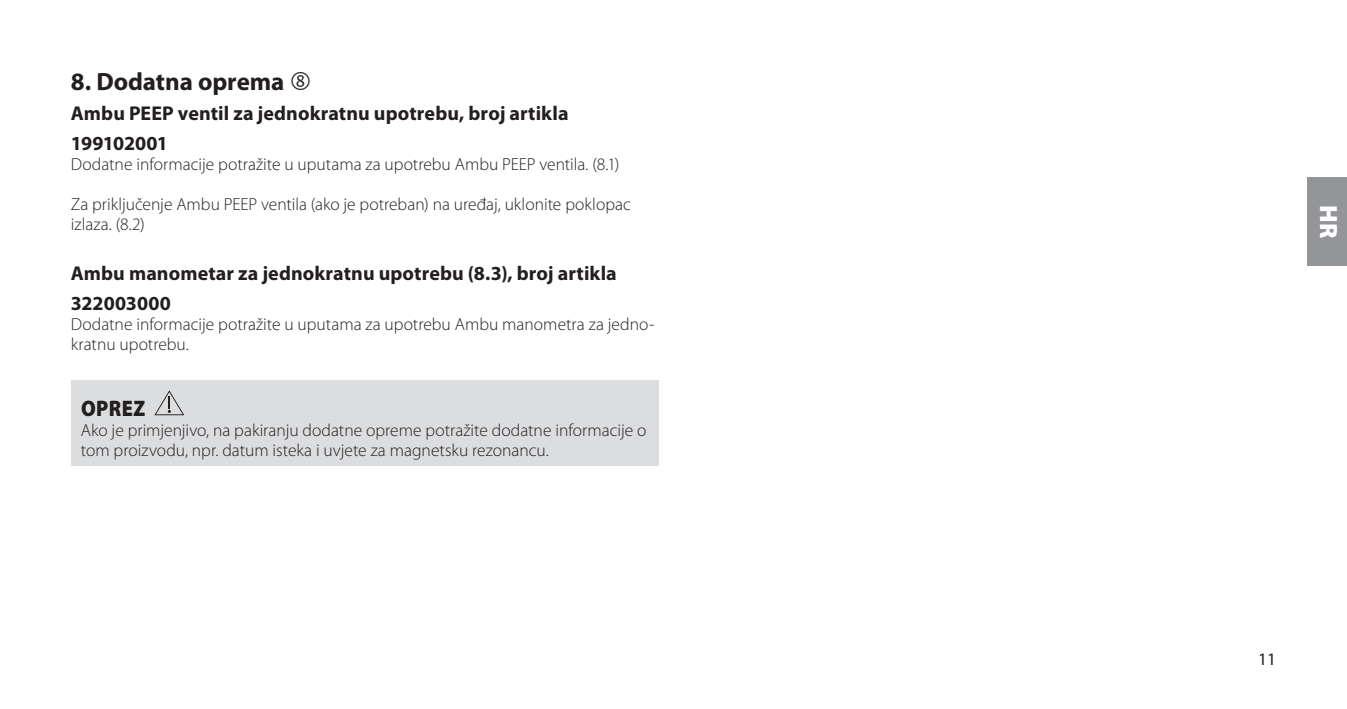
<style>
.page{position:relative;width:1347px;height:709px;background:#fff}
.page>*{position:absolute;margin:0;border:0;box-sizing:border-box;transform-origin:0 0}
.t1{font:700 25px "Myriad Pro";letter-spacing:-.005em;color:#231f20}
.t2{font:900 25px "Myriad Pro";color:#fff}
.t3{font:900 22.5px "Myriad Pro";letter-spacing:.02em;color:#231f20;scale:.9 1}
.t4{font:700 20px/30px "Myriad Pro";letter-spacing:.005em;color:#231f20}
.t5{font:300 17.5px/20px "Myriad Pro";color:#231f20}
.t6{font:17.5px "Myriad Pro";color:#231f20}
</style>
<div class="page">
<div style="left:1307px;top:177px;width:39px;height:89px;background:#939598"></div>
<div style="left:71px;top:380px;width:587px;height:86px;background:#dcdddf"></div>
<svg style="left:154px;top:390px;width:30px;height:25px"></svg>
<h1 class="t1" style="left:71px;top:65px;width:215px">8. Dodatna oprema</h1>
<p class="t4" style="left:71px;top:98px;width:499px">Ambu PEEP ventil za jednokratnu upotrebu, broj artikla<br>199102001</p>
<p class="t5" style="left:71px;top:154px;width:550px">Dodatne informacije potražite u uputama za upotrebu Ambu PEEP ventila. (8.1)</p>
<p class="t5" style="left:71px;top:194px;width:561px">Za priključenje Ambu PEEP ventila (ako je potreban) na uređaj, uklonite poklopac izlaza. (8.2)</p>
<p class="t4" style="left:71px;top:258px;width:547px">Ambu manometar za jednokratnu upotrebu (8.3), broj artikla<br>322003000</p>
<p class="t5" style="left:71px;top:314px;width:585px">Dodatne informacije potražite u uputama za upotrebu Ambu manometra za jedno&shy;kratnu upotrebu.</p>
<p class="t3" style="left:81px;top:393px;width:73px">OPREZ</p>
<p class="t5" style="left:81px;top:420px;width:567px">Ako je primjenjivo, na pakiranju dodatne opreme potražite dodatne informacije o tom proizvodu, npr. datum isteka i uvjete za magnetsku rezonancu.</p>
<h1 class="t2" style="left:1345px;top:205px;width:35px;rotate:90deg">HR</h1>
<p class="t6" style="left:1258px;top:648px;width:19px">11</p>
</div>
